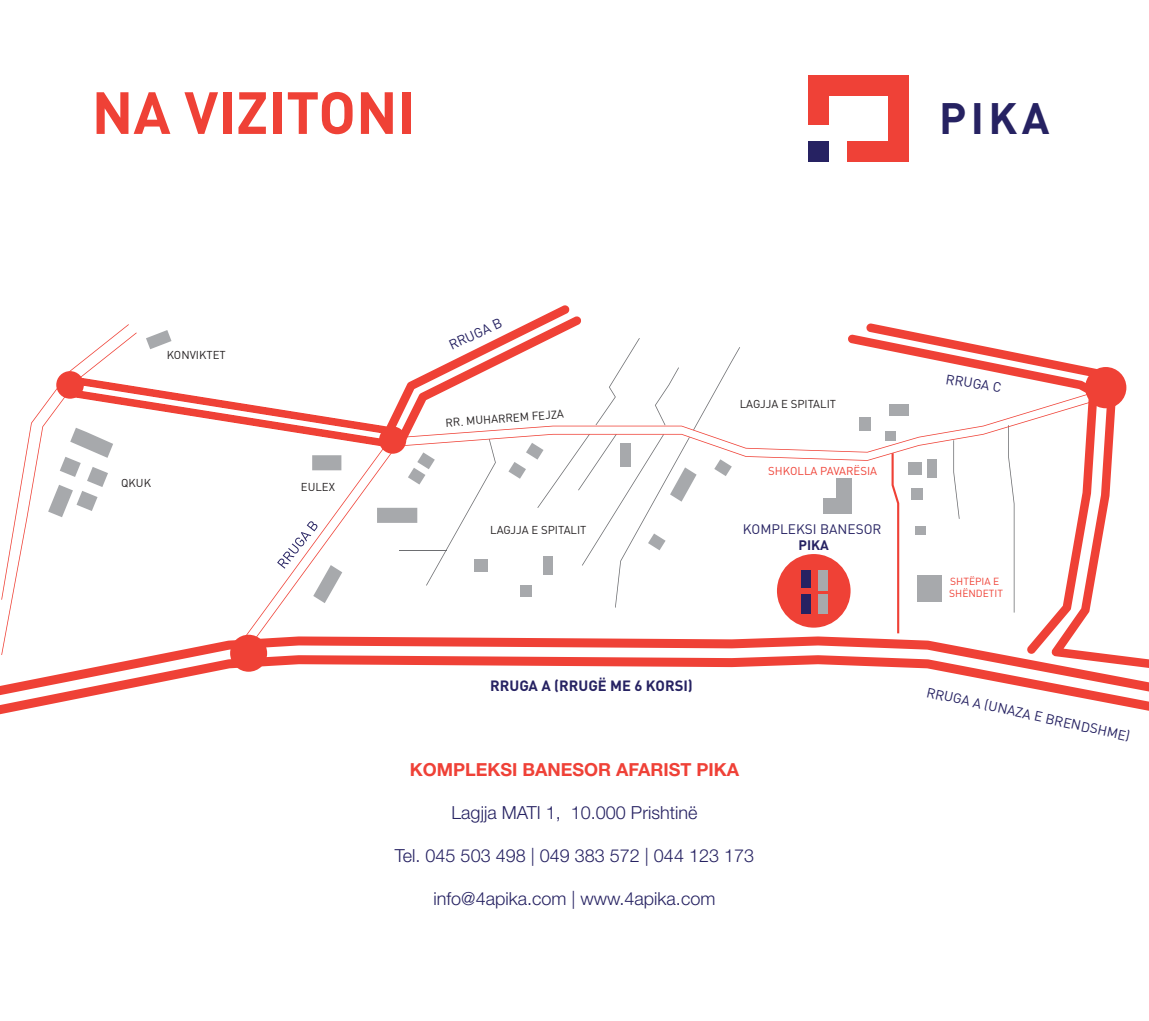
<style>
.page{position:relative;width:1149px;height:1021px;background:#fff}
.page>*{position:absolute;margin:0;border:0;box-sizing:border-box;transform-origin:0 0}
.t1{font:700 58.5px "DIN Pro";color:#ef4136}
.t2{font:700 43.43px "DIN Pro";color:#262262}
.t3{font:300 18px "Helvetica Neue LT Std";color:#262262}
.t4{font:700 18px "Helvetica Neue LT Std";color:#ef4137}
.t5{font:700 14.85px "DIN Pro";color:#262262}
.t6{font:13.5px "DIN Pro";color:#262262}
.t7{font:700 13.5px "DIN Pro";color:#262262}
.t8{font:11.25px "DIN Pro";color:#231f20}
.t9{font:11.25px "DIN Pro";color:#ef4136}
.t10{font:10.12px/12.2px "DIN Pro";color:#ef4136}
</style>
<div class="page">
<svg style="left:1097px;top:367px;width:30px;height:200px"></svg>
<div style="left:1084px;top:367px;width:41px;height:41px;background:#ef4136;border-radius:50%"></div>
<svg style="left:1px;top:305px;width:1095px;height:327px"></svg>
<div style="left:907px;top:462px;width:14px;height:13px;background:#a7a9ac"></div>
<div style="left:927px;top:459px;width:9px;height:19px;background:#a7a9ac"></div>
<div style="left:859px;top:418px;width:11px;height:13px;background:#a7a9ac"></div>
<div style="left:888px;top:404px;width:19px;height:12px;background:#a7a9ac"></div>
<div style="left:884px;top:431px;width:11px;height:9px;background:#a7a9ac"></div>
<div style="left:911px;top:488px;width:11px;height:11px;background:#a7a9ac"></div>
<div style="left:474px;top:559px;width:13px;height:13px;background:#a7a9ac"></div>
<div style="left:543px;top:556px;width:9px;height:18px;background:#a7a9ac"></div>
<div style="left:520px;top:585px;width:11px;height:11px;background:#a7a9ac"></div>
<div style="left:914px;top:525px;width:11px;height:9px;background:#a7a9ac"></div>
<div style="left:807px;top:75px;width:101px;height:20px;background:#ef4137"></div>
<div style="left:807px;top:75px;width:21px;height:50px;background:#ef4137"></div>
<div style="left:846px;top:142px;width:62px;height:20px;background:#ef4137"></div>
<div style="left:887px;top:76px;width:21px;height:86px;background:#ef4137"></div>
<div style="left:807px;top:142px;width:21px;height:20px;background:#262262"></div>
<svg style="left:2px;top:632px;width:1073px;height:18px"></svg>
<svg style="left:0;top:650px;width:1148px;height:65px"></svg>
<h1 class="t1" style="left:92px;top:73px;width:325px">NA VIZITONI</h1>
<h2 class="t2" style="left:938px;top:89px;width:112px">PIKA</h2>
<p class="t8" style="left:167px;top:347px;width:60px">KONVIKTET</p>
<p class="t8" style="left:121px;top:475px;width:31px">QKUK</p>
<p class="t8" style="left:301px;top:480px;width:36px">EULEX</p>
<p class="t6" style="left:445px;top:337px;width:58px;rotate:-25deg">RRUGA B</p>
<p class="t8" style="left:445px;top:415px;width:120px;rotate:-4deg">RR. MUHARREM FEJZA</p>
<p class="t8" style="left:490px;top:522px;width:98px">LAGJJA E SPITALIT</p>
<p class="t8" style="left:739px;top:396px;width:98px">LAGJJA E SPITALIT</p>
<p class="t9" style="left:768px;top:463px;width:110px">SHKOLLA PAVARËSIA</p>
<p class="t6" style="left:742px;top:519px;width:140px">KOMPLEKSI BANESOR</p>
<p class="t7" style="left:798px;top:536px;width:32px">PIKA</p>
<p class="t5" style="left:490px;top:676px;width:204px">RRUGA A (RRUGË ME 6 KORSI)</p>
<p class="t4" style="left:409px;top:758px;width:331px">KOMPLEKSI BANESOR AFARIST PIKA</p>
<p class="t3" style="left:451px;top:801px;width:247px">Lagjja MATI 1, 10.000 Prishtinë</p>
<p class="t3" style="left:395px;top:844px;width:360px">Tel. 045 503 498 | 049 383 572 | 044 123 173</p>
<p class="t3" style="left:433px;top:887px;width:283px">info@4apika.com | www.4apika.com</p>
<p class="t6" style="left:947px;top:370px;width:58px;rotate:9deg">RRUGA C</p>
<p class="t10" style="left:948px;top:575px;width:55px">SHTËPIA E<br>SHËNDETIT</p>
<p class="t6" style="left:928px;top:683px;width:209px;rotate:12deg">RRUGA A (UNAZA E BRENDSHME)</p>
</div>
